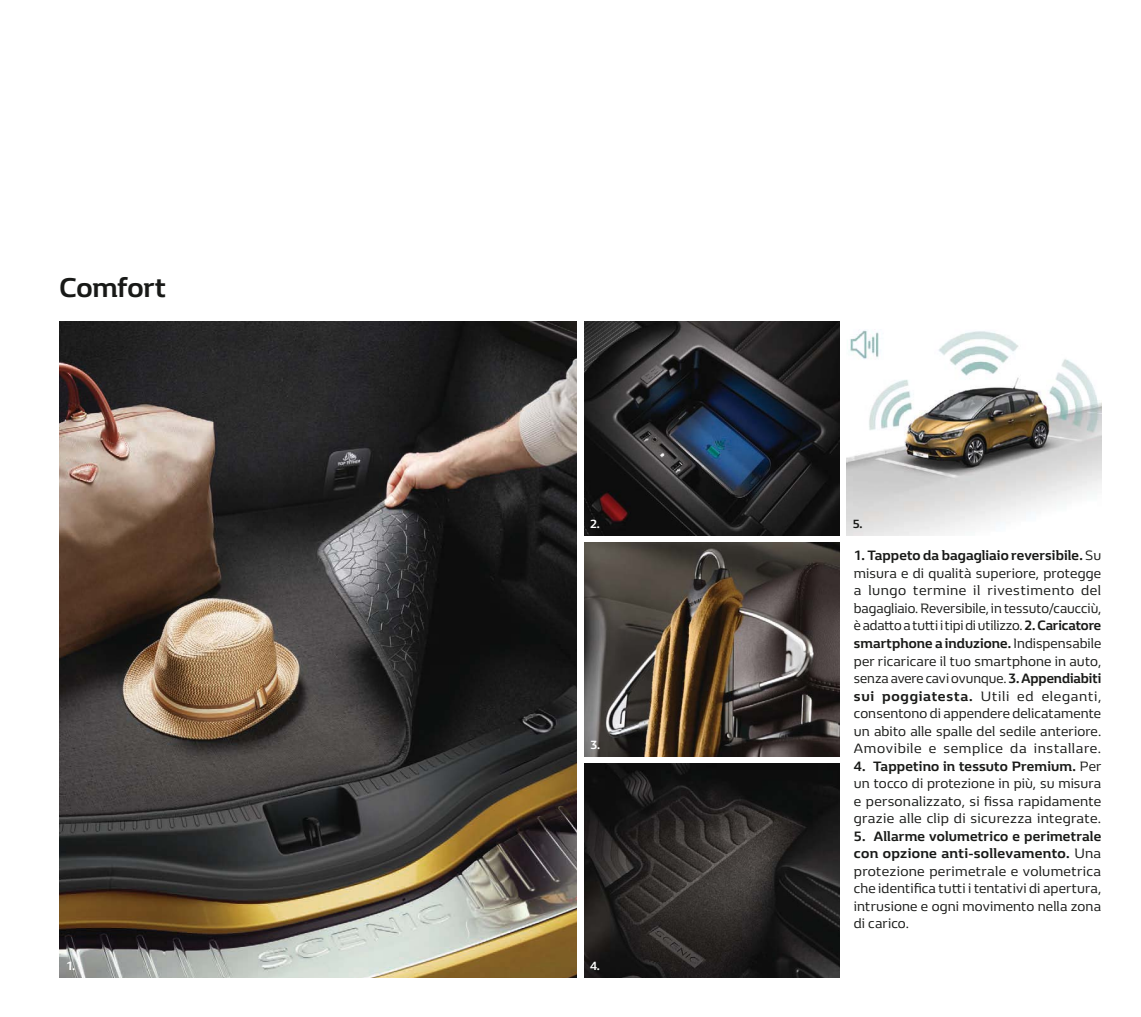
<style>
.page{position:relative;width:1141px;height:1017px;background:#fff}
.page>*{position:absolute;margin:0;border:0;box-sizing:border-box;transform-origin:0 0}
.t1{font:700 28px "Renault Life";letter-spacing:-.01em;color:#181917}
.t2{font:14px/17.5px "Renault Life";letter-spacing:.02em;color:#181917;text-align:justify}
.t3{font:700 12.25px "Renault Life";color:#fff}
.t4{font:700 12.25px "Renault Life";color:#181917}
.s1{font-weight:700}
</style>
<div class="page">
<img style="left:60px;top:322px;width:517px;height:655px">
<img style="left:584px;top:322px;width:255px;height:213px">
<img style="left:584px;top:763px;width:255px;height:214px">
<img style="left:584px;top:543px;width:255px;height:213px">
<img style="left:846px;top:330px;width:255px;height:205px">
<h1 class="t1" style="left:60px;top:269px;width:108px">Comfort</h1>
<p class="t3" style="left:66px;top:958px;width:11px">1.</p>
<p class="t3" style="left:590px;top:516px;width:11px">2.</p>
<p class="t3" style="left:590px;top:737px;width:11px">3.</p>
<p class="t3" style="left:590px;top:958px;width:11px">4.</p>
<p class="t4" style="left:853px;top:516px;width:11px">5.</p>
<p class="t2" style="left:854px;top:546px;width:249px"><span class="s1">1. Tappeto da bagagliaio reversibile.</span> Su misura e di qualità superiore, protegge a lungo termine il rivestimento del bagagliaio. Reversibile, in tessuto/caucciù, è adatto a tutti i tipi di utilizzo. <span class="s1">2. Caricatore smartphone a induzione.</span> Indispensabile per ricaricare il tuo smartphone in auto, senza avere cavi ovunque. <span class="s1">3. Appendiabiti sui poggiatesta.</span> Utili ed eleganti, consentono di appendere delicatamente un abito alle spalle del sedile anteriore.<br>Amovibile e semplice da installare.</p>
<p class="t2" style="left:854px;top:756px;width:249px"><span class="s1">4. Tappetino in tessuto Premium.</span> Per un tocco di protezione in più, su misura e personalizzato, si fissa rapidamente grazie alle clip di sicurezza integrate.</p>
<p class="t2" style="left:854px;top:826px;width:249px"><span class="s1">5. Allarme volumetrico e perimetrale con opzione anti-sollevamento.</span> Una protezione perimetrale e volumetrica che identifica tutti i tentativi di apertura, intrusione e ogni movimento nella zona di carico.</p>
</div>
